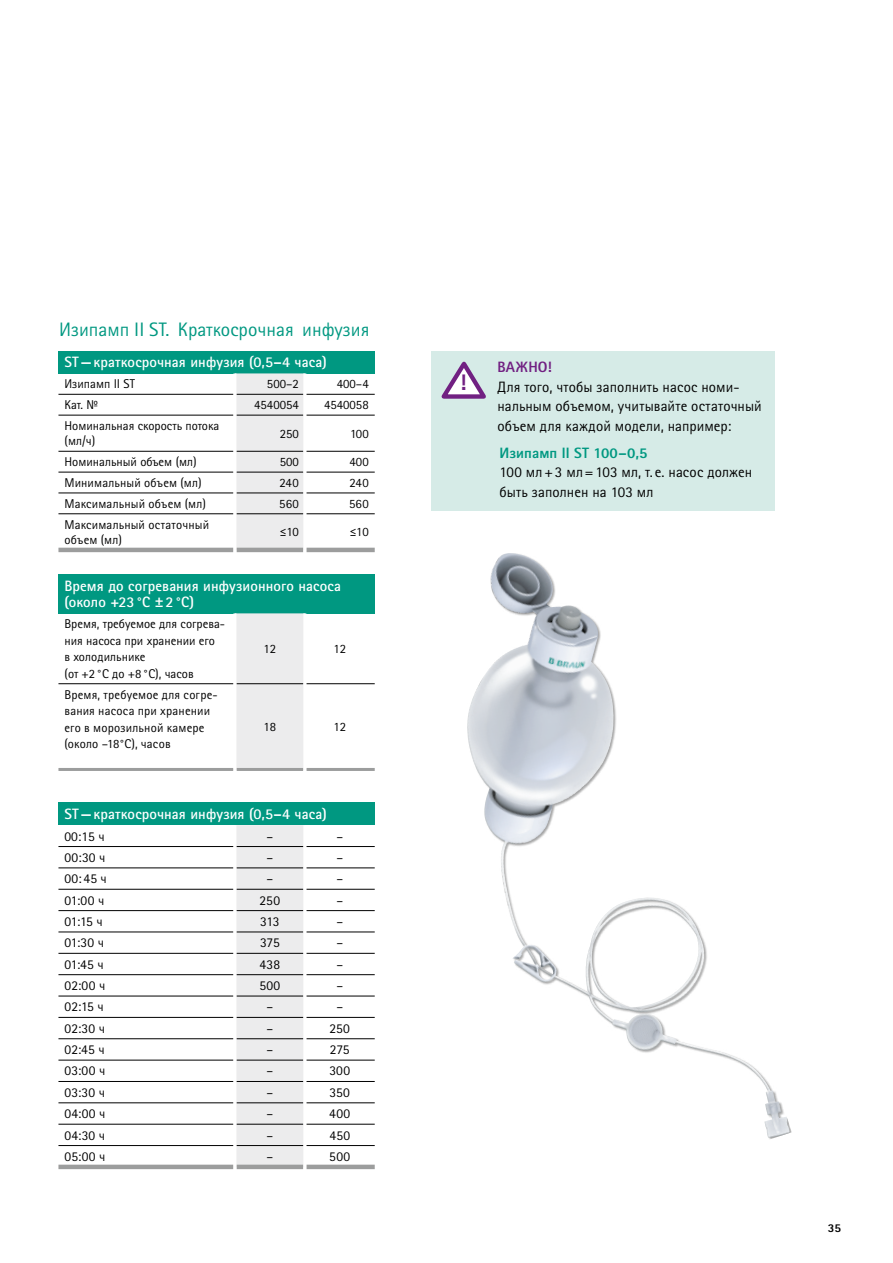
<style>
.page{position:relative;width:893px;height:1263px;background:#fff}
.page>*{position:absolute;margin:0;border:0;box-sizing:border-box;transform-origin:0 0}
.t1{font:800 22.5px "Rotis Sans Serif Pro Cyr";color:#712082}
.t2{font:19.5px "Rotis Sans Serif Pro Cyr";color:#009881}
.t3{font:15px/19.5px "Rotis Sans Serif Pro Cyr";letter-spacing:.005em;color:#000}
.t4{font:700 15px/16.5px "Rotis Sans Serif Pro Cyr";letter-spacing:.005em;color:#fff}
.t5{font:800 15px "Rotis Sans Serif Pro Cyr";letter-spacing:.005em;color:#009881}
.t6{font:800 15px "Rotis Sans Serif Pro Cyr";letter-spacing:.01em;color:#712082}
.t7{font:13.5px "Rotis Sans Serif Pro Cyr";letter-spacing:.01em;color:#000}
.t8{font:12.75px/16.5px "Rotis Sans Serif Pro Cyr";color:#000}
.t9{font:800 12px "Rotis Sans Serif Pro Cyr";color:#000}
</style>
<div class="page">
<div style="left:431px;top:351px;width:344px;height:160px;background:#d6ebe7"></div>
<div style="left:58px;top:351px;width:317px;height:22px;background:#009881"></div>
<hr style="left:58px;top:394px;width:175px;height:1px;background:#000">
<hr style="left:58px;top:415px;width:175px;height:1px;background:#000">
<hr style="left:58px;top:451px;width:175px;height:1px;background:#000">
<hr style="left:58px;top:472px;width:175px;height:1px;background:#000">
<hr style="left:58px;top:493px;width:175px;height:1px;background:#000">
<hr style="left:58px;top:513px;width:175px;height:1px;background:#000">
<hr style="left:306px;top:394px;width:69px;height:1px;background:#000">
<hr style="left:306px;top:415px;width:69px;height:1px;background:#000">
<hr style="left:306px;top:451px;width:69px;height:1px;background:#000">
<hr style="left:306px;top:472px;width:69px;height:1px;background:#000">
<hr style="left:306px;top:493px;width:69px;height:1px;background:#000">
<hr style="left:306px;top:513px;width:69px;height:1px;background:#000">
<hr style="left:58px;top:548px;width:175px;height:4px;background:#9c9d9d">
<hr style="left:306px;top:548px;width:69px;height:4px;background:#9c9d9d">
<svg style="left:233px;top:373px;width:73px;height:180px;background:#e3e4e5"></svg>
<div style="left:58px;top:574px;width:317px;height:39px;background:#009881"></div>
<hr style="left:58px;top:683px;width:175px;height:1px;background:#000">
<hr style="left:306px;top:683px;width:69px;height:1px;background:#000">
<hr style="left:58px;top:768px;width:175px;height:3px;background:#9c9d9d">
<hr style="left:306px;top:768px;width:69px;height:3px;background:#9c9d9d">
<svg style="left:233px;top:613px;width:73px;height:158px;background:#eaeaeb"></svg>
<div style="left:58px;top:803px;width:317px;height:22px;background:#009881"></div>
<hr style="left:58px;top:846px;width:175px;height:1px;background:#000">
<hr style="left:58px;top:868px;width:175px;height:1px;background:#000">
<hr style="left:58px;top:889px;width:175px;height:1px;background:#000">
<hr style="left:58px;top:910px;width:175px;height:1px;background:#000">
<hr style="left:58px;top:932px;width:175px;height:1px;background:#000">
<hr style="left:58px;top:953px;width:175px;height:1px;background:#000">
<hr style="left:58px;top:974px;width:175px;height:1px;background:#000">
<hr style="left:58px;top:996px;width:175px;height:1px;background:#000">
<hr style="left:58px;top:1017px;width:175px;height:1px;background:#000">
<hr style="left:58px;top:1038px;width:175px;height:1px;background:#000">
<hr style="left:58px;top:1060px;width:175px;height:1px;background:#000">
<hr style="left:58px;top:1081px;width:175px;height:1px;background:#000">
<hr style="left:58px;top:1102px;width:175px;height:1px;background:#000">
<hr style="left:58px;top:1124px;width:175px;height:1px;background:#000">
<hr style="left:58px;top:1145px;width:175px;height:1px;background:#000">
<hr style="left:306px;top:846px;width:69px;height:1px;background:#000">
<hr style="left:306px;top:868px;width:69px;height:1px;background:#000">
<hr style="left:306px;top:889px;width:69px;height:1px;background:#000">
<hr style="left:306px;top:910px;width:69px;height:1px;background:#000">
<hr style="left:306px;top:932px;width:69px;height:1px;background:#000">
<hr style="left:306px;top:953px;width:69px;height:1px;background:#000">
<hr style="left:306px;top:974px;width:69px;height:1px;background:#000">
<hr style="left:306px;top:996px;width:69px;height:1px;background:#000">
<hr style="left:306px;top:1017px;width:69px;height:1px;background:#000">
<hr style="left:306px;top:1038px;width:69px;height:1px;background:#000">
<hr style="left:306px;top:1060px;width:69px;height:1px;background:#000">
<hr style="left:306px;top:1081px;width:69px;height:1px;background:#000">
<hr style="left:306px;top:1102px;width:69px;height:1px;background:#000">
<hr style="left:306px;top:1124px;width:69px;height:1px;background:#000">
<hr style="left:306px;top:1145px;width:69px;height:1px;background:#000">
<hr style="left:58px;top:1165px;width:175px;height:4px;background:#9c9d9d">
<hr style="left:306px;top:1165px;width:69px;height:4px;background:#9c9d9d">
<svg style="left:233px;top:825px;width:71px;height:345px;background:#e2e2e3"></svg>
<svg style="left:441px;top:361px;width:45px;height:38px"></svg>
<div style="left:467px;top:553px;width:325px;height:588px;background:#000;opacity:.35"></div>
<img style="left:467px;top:561px;width:323px;height:577px">
<h2 class="t2" style="left:59px;top:317px;width:312px">Изипамп II ST. Краткосрочная инфузия</h2>
<p class="t4" style="left:64px;top:354px;width:264px">ST—краткосрочная инфузия (0,5–4 часа)</p>
<p class="t8" style="left:64px;top:376px;width:72px">Изипамп II ST</p>
<p class="t8" style="left:267px;top:376px;width:33px">500–2</p>
<p class="t8" style="left:337px;top:376px;width:33px">400–4</p>
<p class="t8" style="left:64px;top:397px;width:35px">Кат. №</p>
<p class="t8" style="left:254px;top:397px;width:46px">4540054</p>
<p class="t8" style="left:324px;top:397px;width:46px">4540058</p>
<p class="t8" style="left:64px;top:418px;width:156px;line-height:15.3px">Номинальная скорость потока (мл/ч)</p>
<p class="t8" style="left:280px;top:425px;width:21px">250</p>
<p class="t8" style="left:350px;top:425px;width:20px">100</p>
<p class="t8" style="left:64px;top:454px;width:134px">Номинальный объем (мл)</p>
<p class="t8" style="left:280px;top:454px;width:21px">500</p>
<p class="t8" style="left:350px;top:454px;width:21px">400</p>
<p class="t8" style="left:64px;top:474px;width:139px">Минимальный объем (мл)</p>
<p class="t8" style="left:280px;top:474px;width:21px">240</p>
<p class="t8" style="left:349px;top:474px;width:21px">240</p>
<p class="t8" style="left:64px;top:495px;width:143px">Максимальный объем (мл)</p>
<p class="t8" style="left:279px;top:495px;width:21px">560</p>
<p class="t8" style="left:349px;top:495px;width:21px">560</p>
<p class="t8" style="left:64px;top:517px;width:146px;line-height:15.3px">Максимальный остаточный объем (мл)</p>
<p class="t8" style="left:280px;top:524px;width:21px">≤10</p>
<p class="t8" style="left:349px;top:524px;width:21px">≤10</p>
<p class="t4" style="left:64px;top:577px;width:278px">Время до согревания инфузионного насоса (около +23°C ±2°C)</p>
<p class="t8" style="left:64px;top:616px;width:162px">Время, требуемое для согрева&shy;ния насоса при хранении его<br>в холодильнике<br>(от +2 °C до +8°C), часов</p>
<p class="t8" style="left:263px;top:640px;width:14px">12</p>
<p class="t8" style="left:333px;top:640px;width:14px">12</p>
<p class="t8" style="left:64px;top:686px;width:155px">Время, требуемое для согре&shy;вания насоса при хранении его в морозильной камере (около –18°C), часов</p>
<p class="t8" style="left:263px;top:718px;width:14px">18</p>
<p class="t8" style="left:333px;top:718px;width:14px">12</p>
<p class="t4" style="left:64px;top:806px;width:264px">ST—краткосрочная инфузия (0,5–4 часа)</p>
<p class="t7" style="left:64px;top:828px;width:42px">00:15 ч</p>
<p class="t7" style="left:266px;top:828px;width:8px">–</p>
<p class="t7" style="left:336px;top:828px;width:8px">–</p>
<p class="t7" style="left:64px;top:849px;width:42px">00:30 ч</p>
<p class="t7" style="left:266px;top:849px;width:8px">–</p>
<p class="t7" style="left:336px;top:849px;width:8px">–</p>
<p class="t7" style="left:64px;top:871px;width:44px">00:45 ч</p>
<p class="t7" style="left:266px;top:871px;width:8px">–</p>
<p class="t7" style="left:336px;top:871px;width:8px">–</p>
<p class="t7" style="left:64px;top:892px;width:41px">01:00 ч</p>
<p class="t7" style="left:260px;top:892px;width:22px">250</p>
<p class="t7" style="left:336px;top:892px;width:8px">–</p>
<p class="t7" style="left:64px;top:913px;width:40px">01:15 ч</p>
<p class="t7" style="left:260px;top:913px;width:21px">313</p>
<p class="t7" style="left:336px;top:913px;width:8px">–</p>
<p class="t7" style="left:64px;top:935px;width:41px">01:30 ч</p>
<p class="t7" style="left:260px;top:935px;width:21px">375</p>
<p class="t7" style="left:336px;top:935px;width:8px">–</p>
<p class="t7" style="left:64px;top:956px;width:41px">01:45 ч</p>
<p class="t7" style="left:260px;top:956px;width:22px">438</p>
<p class="t7" style="left:336px;top:956px;width:8px">–</p>
<p class="t7" style="left:64px;top:977px;width:42px">02:00 ч</p>
<p class="t7" style="left:259px;top:977px;width:23px">500</p>
<p class="t7" style="left:336px;top:977px;width:8px">–</p>
<p class="t7" style="left:64px;top:999px;width:41px">02:15 ч</p>
<p class="t7" style="left:267px;top:999px;width:8px">–</p>
<p class="t7" style="left:336px;top:999px;width:8px">–</p>
<p class="t7" style="left:64px;top:1020px;width:42px">02:30 ч</p>
<p class="t7" style="left:267px;top:1020px;width:8px">–</p>
<p class="t7" style="left:330px;top:1020px;width:22px">250</p>
<p class="t7" style="left:64px;top:1041px;width:42px">02:45 ч</p>
<p class="t7" style="left:267px;top:1041px;width:8px">–</p>
<p class="t7" style="left:330px;top:1041px;width:21px">275</p>
<p class="t7" style="left:64px;top:1063px;width:42px">03:00 ч</p>
<p class="t7" style="left:267px;top:1063px;width:8px">–</p>
<p class="t7" style="left:329px;top:1063px;width:22px">300</p>
<p class="t7" style="left:64px;top:1084px;width:42px">03:30 ч</p>
<p class="t7" style="left:267px;top:1084px;width:8px">–</p>
<p class="t7" style="left:329px;top:1084px;width:22px">350</p>
<p class="t7" style="left:64px;top:1106px;width:43px">04:00 ч</p>
<p class="t7" style="left:267px;top:1106px;width:8px">–</p>
<p class="t7" style="left:329px;top:1106px;width:23px">400</p>
<p class="t7" style="left:64px;top:1127px;width:42px">04:30 ч</p>
<p class="t7" style="left:267px;top:1127px;width:8px">–</p>
<p class="t7" style="left:329px;top:1127px;width:22px">450</p>
<p class="t7" style="left:64px;top:1148px;width:42px">05:00 ч</p>
<p class="t7" style="left:267px;top:1148px;width:8px">–</p>
<p class="t7" style="left:329px;top:1148px;width:23px">500</p>
<h1 class="t1" style="left:460px;top:368px;width:9px">!</h1>
<p class="t6" style="left:497px;top:357px;width:56px">ВАЖНО!</p>
<p class="t3" style="left:497px;top:377px;width:266px">Для того, чтобы заполнить насос номи&shy;нальным объемом, учитывайте остаточный объем для каждой модели, например:</p>
<p class="t5" style="left:500px;top:443px;width:149px">Изипамп II ST 100–0,5</p>
<p class="t3" style="left:500px;top:463px;width:254px">100 мл+3 мл=103 мл, т. е. насос должен быть заполнен на 103 мл</p>
<p class="t9" style="left:828px;top:1220px;width:15px">35</p>
</div>
